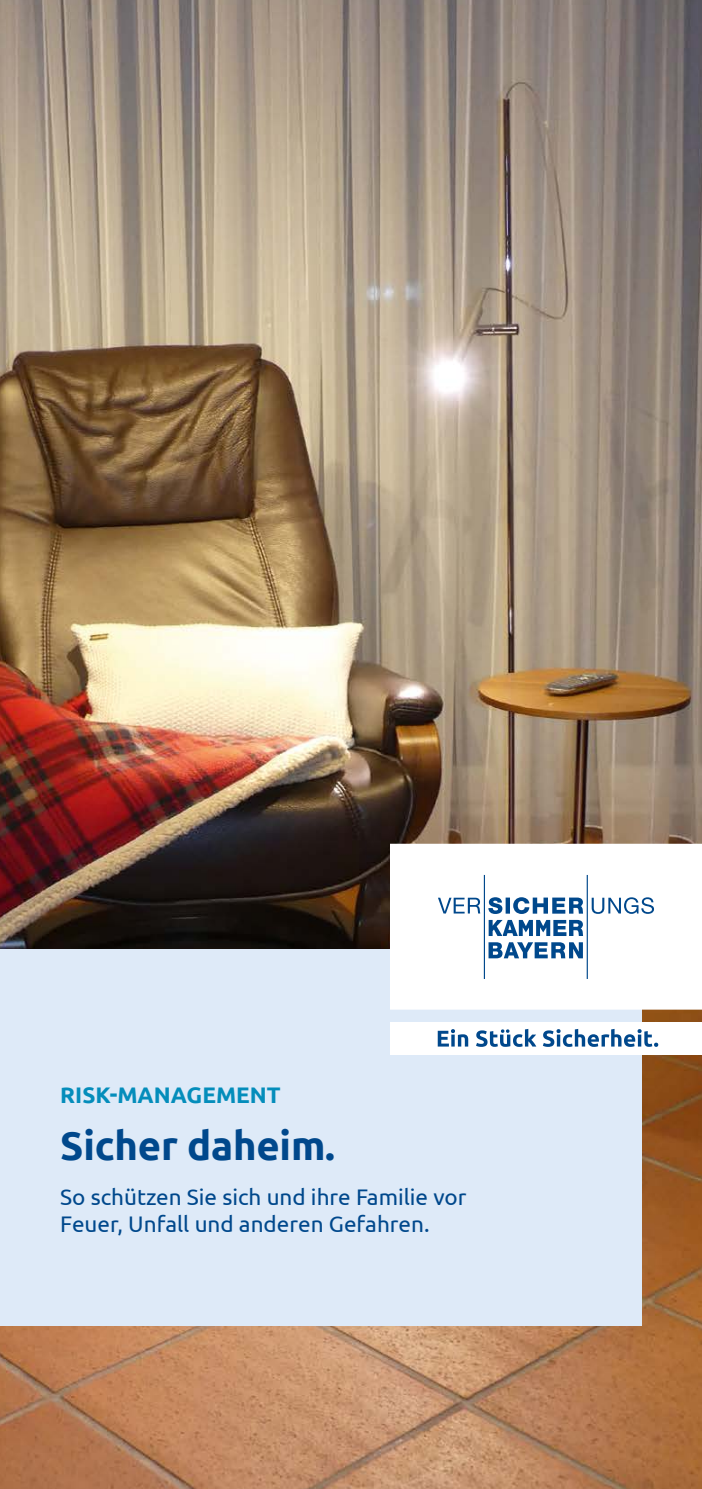
<style>
.page{position:relative;width:702px;height:1489px;background:#fff}
.page>*{position:absolute;margin:0;border:0;box-sizing:border-box;transform-origin:0 0}
.t1{font:700 40px "Ubuntu";letter-spacing:-.005em;color:#00488c}
.t2{font:22.5px/27px "Ubuntu";color:#00488c}
.t3{font:700 22.5px "Ubuntu";color:#048dbb}
</style>
<div class="page">
<img style="left:0;top:0;width:702px;height:1488px">
<div style="left:0;top:948px;width:641px;height:377px;background:#deeaf8"></div>
<div style="left:390px;top:843px;width:312px;height:166px;background:#fff"></div>
<div style="left:390px;top:1021px;width:312px;height:33px;background:#fff"></div>
<svg style="left:438px;top:874px;width:216px;height:104px"></svg>
<svg style="left:437px;top:1029px;width:31px;height:17px"></svg>
<svg style="left:476px;top:1029px;width:60px;height:17px"></svg>
<svg style="left:543px;top:1029px;width:115px;height:17px"></svg>
<p class="t3" style="left:60px;top:1080px;width:222px">RISK-MANAGEMENT</p>
<h1 class="t1" style="left:60px;top:1120px;width:276px">Sicher daheim.</h1>
<p class="t2" style="left:60px;top:1183px;width:407px">So schützen Sie sich und ihre Familie vor<br>Feuer, Unfall und anderen Gefahren.</p>
</div>
